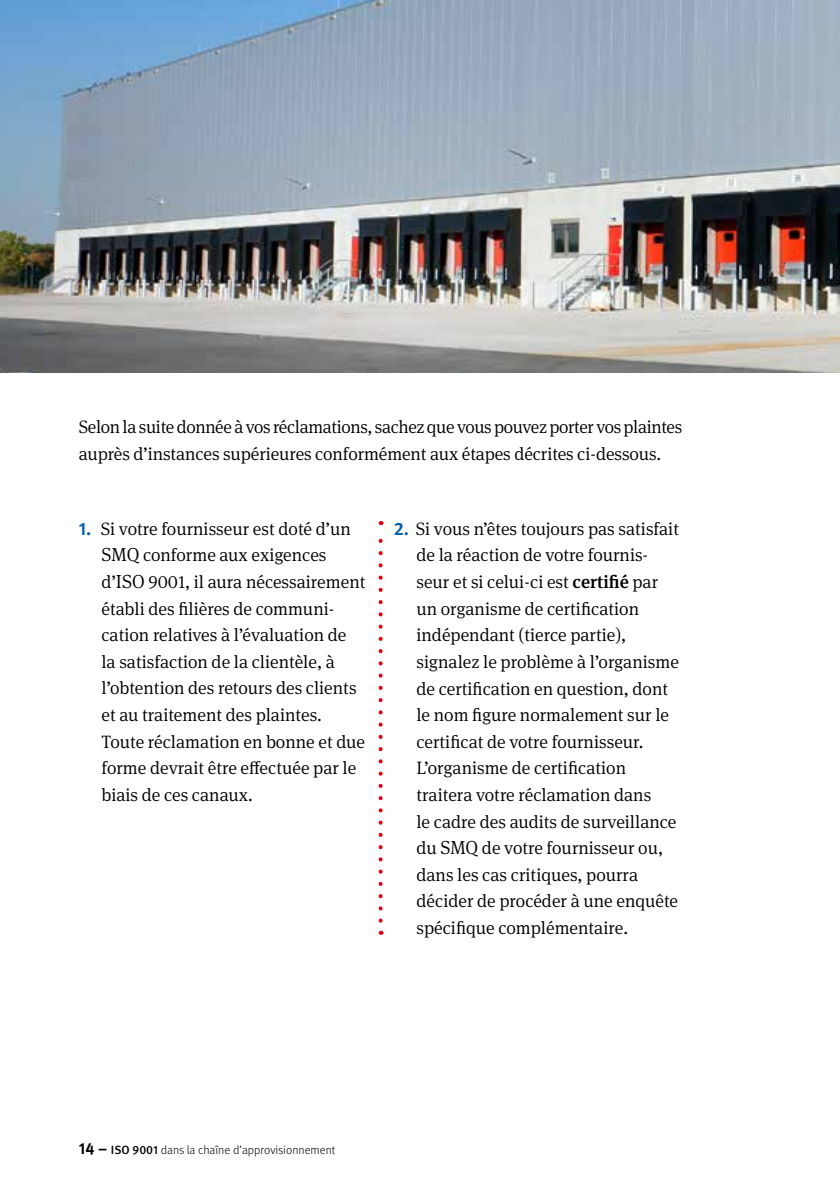
<style>
.page{position:relative;width:840px;height:1191px;background:#fff}
.page>*{position:absolute;margin:0;border:0;box-sizing:border-box;transform-origin:0 0}
.t1{font:300 18px/26.6px "Meta Serif Pro";color:#000}
.t2{font:300 18px/26.8px "Meta Serif Pro";letter-spacing:-.02em;color:#000}
.t3{font:300 12px "Meta Pro";color:#000}
.s1{font-family:"Meta Pro";font-weight:700;color:#0060ad}
.s2{font-size:19px}
.s3{font-weight:500}
.s4{font-weight:700;font-size:16px}
</style>
<div class="page">
<img style="left:0;top:0;width:839px;height:372px">
<svg style="left:378px;top:521px;width:4px;height:399px"></svg>
<p class="t2" style="left:79px;top:413px;width:604px">Selon la suite donnée à vos réclamations, sachez que vous pouvez porter vos plaintes auprès d’instances supérieures conformément aux étapes décrites ci-dessous.</p>
<p class="t1" style="left:101px;top:514px;width:265px;text-indent:-23px"><span class="s1">1.</span> Si votre fournisseur est doté d’un<br><span class="s2">SMQ</span> conforme aux exigences d’<span class="s2">ISO</span> 9001, il aura nécessairement établi des filières de communi&shy;cation relatives à l’évaluation de<br>la satisfaction de la clientèle, à l’obtention des retours des clients et au traitement des plaintes.<br>Toute réclamation en bonne et due forme devrait être effectuée par le biais de ces canaux.</p>
<p class="t1" style="left:416px;top:514px;width:264px;text-indent:-23px"><span class="s1">2.</span> Si vous n’êtes toujours pas satisfait de la réaction de votre fournis&shy;seur et si celui-ci est <span class="s3">certifié</span> par un organisme de certification indépendant (tierce partie), signalez le problème à l’organisme de certification en question, dont le nom figure normalement sur le certificat de votre fournisseur.<br>L’organisme de certification traitera votre réclamation dans<br>le cadre des audits de surveillance du <span class="s2">SMQ</span> de votre fournisseur ou, dans les cas critiques, pourra décider de procéder à une enquête spécifique complémentaire.</p>
<p class="t3" style="left:79px;top:1141px;width:258px"><span class="s4">14 –</span> <span class="s3">ISO 9001</span> dans la chaîne d’approvisionnement</p>
</div>
